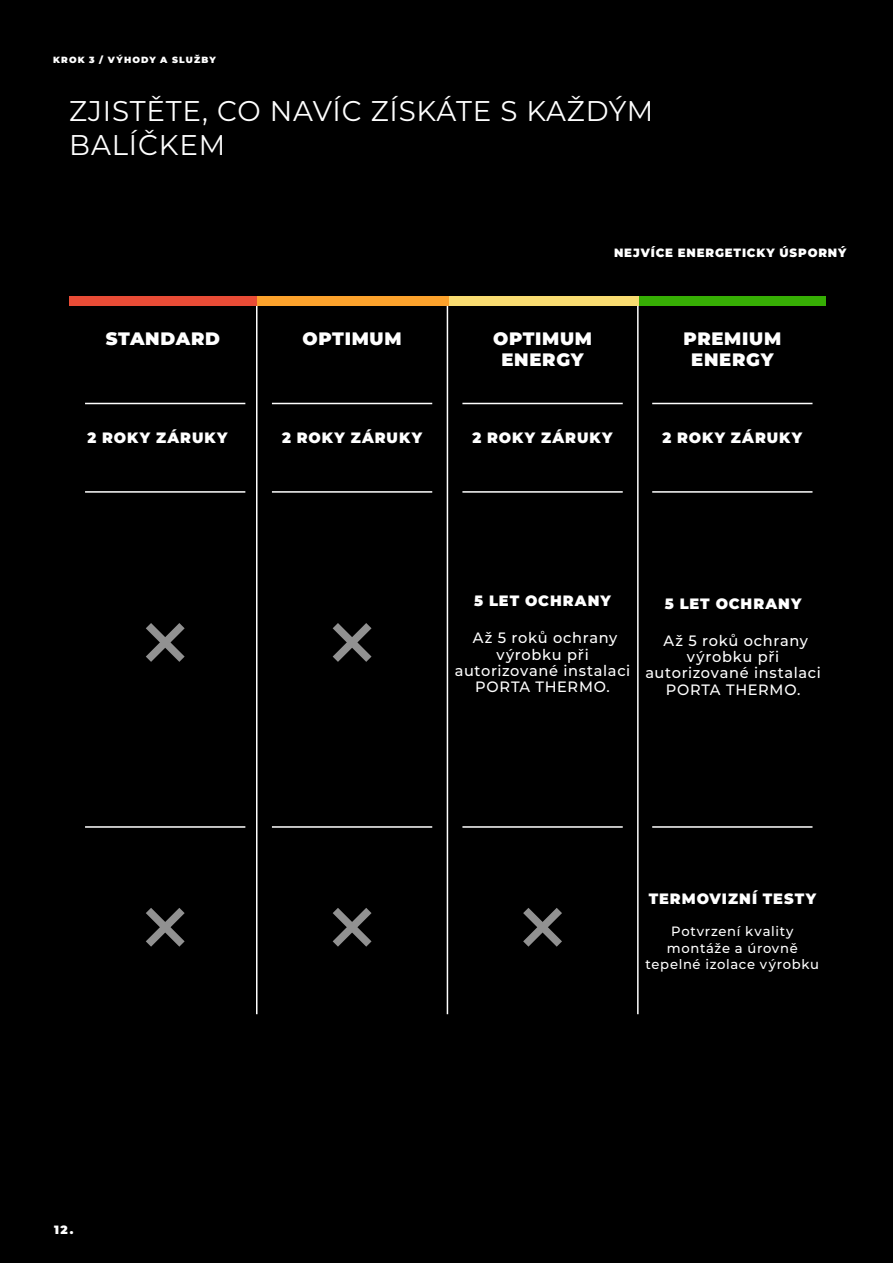
<style>
.page{position:relative;width:893px;height:1263px;background:#000}
.page>*{position:absolute;margin:0;border:0;box-sizing:border-box;transform-origin:0 0}
.t1{font:28.5px/34.2px "Montserrat";letter-spacing:.03em;color:#fff}
.t2{font:900 18px/21.6px "Montserrat";letter-spacing:.04em;color:#fff;text-align:center}
.t3{font:500 15px/16.4px "Montserrat";letter-spacing:.045em;color:#fff;text-align:center}
.t4{font:900 15px "Montserrat";letter-spacing:.065em;color:#fff}
.t5{font:500 13.5px/16.2px "Montserrat";letter-spacing:.05em;color:#fff;text-align:center}
.t6{font:900 12px "Montserrat";letter-spacing:.075em;color:#fff}
.t7{font:900 9px "Montserrat";letter-spacing:.13em;color:#fff}
</style>
<div class="page">
<hr style="left:256px;top:305px;width:1px;height:709px;background:#fff">
<hr style="left:637px;top:305px;width:2px;height:709px;background:#fff">
<hr style="left:447px;top:305px;width:1px;height:709px;background:#fff">
<svg style="left:146px;top:908px;width:39px;height:39px"></svg>
<svg style="left:146px;top:623px;width:39px;height:39px"></svg>
<svg style="left:332px;top:908px;width:40px;height:39px"></svg>
<svg style="left:332px;top:623px;width:40px;height:39px"></svg>
<svg style="left:523px;top:908px;width:39px;height:39px"></svg>
<hr style="left:462px;top:826px;width:161px;height:2px;background:#fff">
<hr style="left:462px;top:403px;width:161px;height:1px;background:#fff">
<hr style="left:462px;top:491px;width:161px;height:2px;background:#fff">
<hr style="left:272px;top:826px;width:160px;height:2px;background:#fff">
<hr style="left:272px;top:403px;width:160px;height:1px;background:#fff">
<hr style="left:272px;top:491px;width:160px;height:2px;background:#fff">
<hr style="left:85px;top:826px;width:160px;height:2px;background:#fff">
<hr style="left:85px;top:403px;width:160px;height:1px;background:#fff">
<hr style="left:85px;top:491px;width:160px;height:2px;background:#fff">
<hr style="left:652px;top:826px;width:160px;height:2px;background:#fff">
<hr style="left:652px;top:403px;width:160px;height:1px;background:#fff">
<hr style="left:652px;top:491px;width:160px;height:2px;background:#fff">
<div style="left:639px;top:296px;width:187px;height:9px;background:#36ae04"></div>
<div style="left:447px;top:296px;width:192px;height:9px;background:#f9dc71"></div>
<div style="left:256px;top:296px;width:192px;height:9px;background:#fca22c"></div>
<div style="left:69px;top:296px;width:188px;height:9px;background:#e94c36"></div>
<p class="t7" style="left:53px;top:53px;width:164px">KROK 3 / VÝHODY A SLUŽBY</p>
<h1 class="t1" style="left:69px;top:92px;width:585px">ZJISTĚTE, CO NAVÍC ZÍSKÁTE S KAŽDÝM<br>BALÍČKEM</h1>
<p class="t6" style="left:614px;top:244px;width:234px">NEJVÍCE ENERGETICKY ÚSPORNÝ</p>
<p class="t2" style="left:106px;top:326px;width:116px">STANDARD</p>
<p class="t2" style="left:303px;top:326px;width:101px">OPTIMUM</p>
<p class="t2" style="left:493px;top:326px;width:101px">OPTIMUM<br>ENERGY</p>
<p class="t2" style="left:683px;top:326px;width:99px">PREMIUM<br>ENERGY</p>
<p class="t4" style="left:88px;top:427px;width:141px">2 ROKY ZÁRUKY</p>
<p class="t4" style="left:282px;top:427px;width:141px">2 ROKY ZÁRUKY</p>
<p class="t4" style="left:473px;top:427px;width:141px">2 ROKY ZÁRUKY</p>
<p class="t4" style="left:662px;top:427px;width:141px">2 ROKY ZÁRUKY</p>
<p class="t6" style="left:54px;top:1220px;width:21px">12.</p>
<p class="t4" style="left:474px;top:590px;width:138px">5 LET OCHRANY</p>
<p class="t3" style="left:455px;top:629px;width:177px">Až 5 roků ochrany výrobku při autorizované instalaci<br>PORTA THERMO.</p>
<p class="t4" style="left:665px;top:592px;width:138px">5 LET OCHRANY</p>
<p class="t3" style="left:645px;top:632px;width:177px">Až 5 roků ochrany výrobku při autorizované instalaci<br>PORTA THERMO.</p>
<p class="t4" style="left:649px;top:887px;width:169px">TERMOVIZNÍ TESTY</p>
<p class="t5" style="left:646px;top:923px;width:175px">Potvrzení kvality montáže a úrovně tepelné izolace výrobku</p>
</div>
